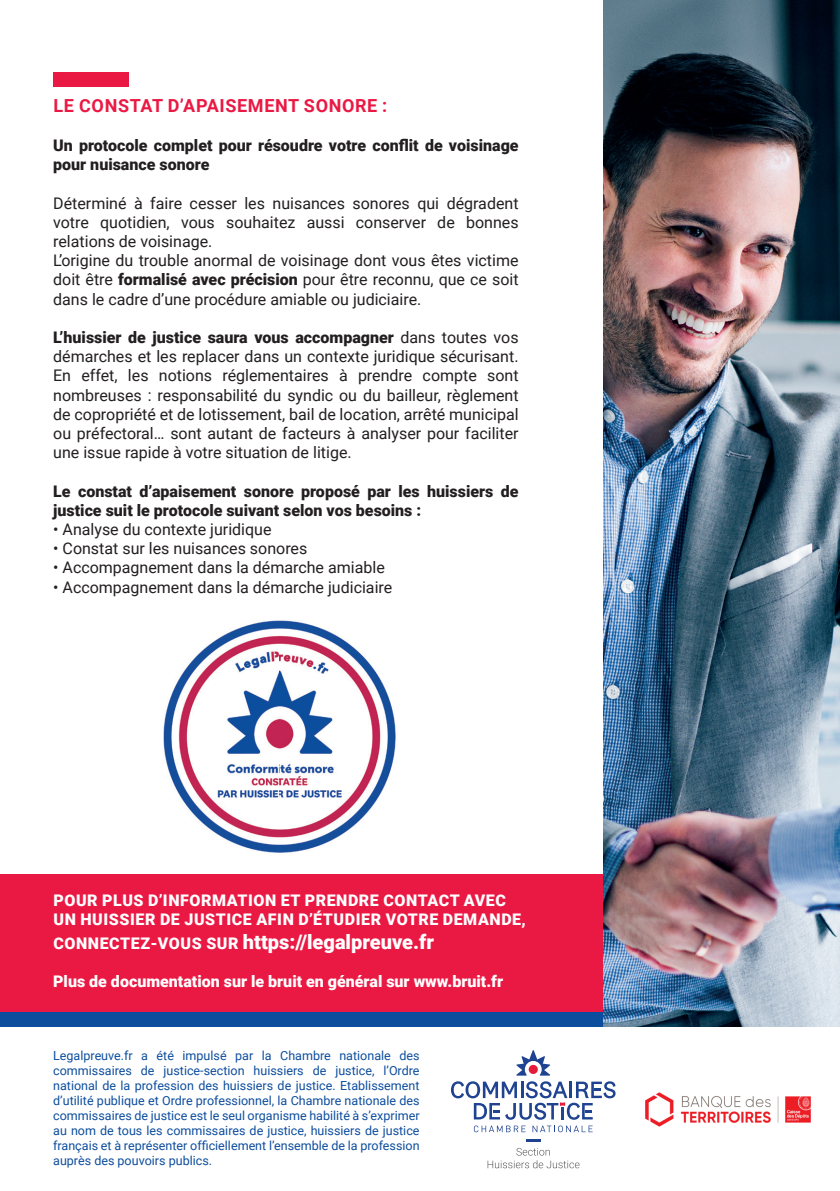
<style>
.page{position:relative;width:840px;height:1191px;background:#fff}
.page>*{position:absolute;margin:0;border:0;box-sizing:border-box;transform-origin:0 0}
.t1{font:900 20px "Roboto";color:#fff}
.t2{font:700 18px "Roboto";letter-spacing:.035em;color:#ea1944}
.t3{font:16px/19.2px "Roboto";color:#231f20}
.t4{font:900 16px/19.2px "Roboto";color:#231f20}
.t5{font:900 16px/19.2px "Roboto";letter-spacing:.035em;color:#fff}
.t6{font:900 16px "Roboto";color:#fff}
.t7{font:12.6px/15px "Roboto";color:#0d4d9d;text-align:justify}
.s1{font-weight:900}
.s2{font-size:16px}
</style>
<div class="page">
<img style="left:163px;top:620px;width:233px;height:233px">
<div style="left:53px;top:72px;width:75px;height:14px;background:#ea1944"></div>
<div style="left:0;top:873px;width:839px;height:153px;background:#ea1944"></div>
<div style="left:0;top:1012px;width:602px;height:14px;background:#0d4d9d"></div>
<img style="left:602px;top:0;width:237px;height:1026px">
<svg style="left:487px;top:1148px;width:92px;height:20px"></svg>
<hr style="left:525px;top:1139px;width:15px;height:3px;background:#1f4391">
<svg style="left:516px;top:1050px;width:34px;height:25px"></svg>
<svg style="left:451px;top:1081px;width:164px;height:38px"></svg>
<svg style="left:473px;top:1125px;width:52px;height:7px"></svg>
<svg style="left:532px;top:1125px;width:60px;height:7px"></svg>
<img style="left:645px;top:1092px;width:166px;height:35px">
<p class="t2" style="left:53px;top:93px;width:335px">LE CONSTAT D’APAISEMENT SONORE :</p>
<p class="t4" style="left:53px;top:135px;width:466px">Un protocole complet pour résoudre votre conflit de voisinage pour nuisance sonore</p>
<p class="t3" style="left:53px;top:193px;width:466px">Déterminé à faire cesser les nuisances sonores qui dégradent votre quotidien, vous souhaitez aussi conserver de bonnes relations de voisinage.<br>L’origine du trouble anormal de voisinage dont vous êtes victime doit être <span class="s1">formalisé avec précision</span> pour être reconnu, que ce soit dans le cadre d’une procédure amiable ou judiciaire.</p>
<p class="t3" style="left:53px;top:327px;width:466px;text-align:justify"><span class="s1">L’huissier de justice saura vous accompagner</span> dans toutes vos démarches et les replacer dans un contexte juridique sécurisant.<br>En effet, les notions réglementaires à prendre compte sont nombreuses : responsabilité du syndic ou du bailleur, règlement de copropriété et de lotissement, bail de location, arrêté municipal ou préfectoral… sont autant de facteurs à analyser pour faciliter une issue rapide à votre situation de litige.</p>
<p class="t4" style="left:53px;top:481px;width:466px">Le constat d’apaisement sonore proposé par les huissiers de justice suit le protocole suivant selon vos besoins :</p>
<p class="t3" style="left:53px;top:519px;width:220px">• Analyse du contexte juridique</p>
<p class="t3" style="left:53px;top:538px;width:255px">• Constat sur les nuisances sonores</p>
<p class="t3" style="left:53px;top:557px;width:333px">• Accompagnement dans la démarche amiable</p>
<p class="t3" style="left:53px;top:577px;width:340px">• Accompagnement dans la démarche judiciaire</p>
<p class="t5" style="left:53px;top:889px;width:473px">POUR PLUS D’INFORMATION ET PRENDRE CONTACT AVEC<br>UN HUISSIER DE JUSTICE AFIN D’ÉTUDIER VOTRE DEMANDE,</p>
<p class="t1" style="left:53px;top:927px;width:382px"><span class="s2">CONNECTEZ-VOUS SUR</span> https://legalpreuve.fr</p>
<p class="t6" style="left:53px;top:970px;width:451px">Plus de documentation sur le bruit en général sur www.bruit.fr</p>
<p class="t7" style="left:53px;top:1047px;width:368px">Legalpreuve.fr a été impulsé par la Chambre nationale des commissaires de justice-section huissiers de justice, l’Ordre national de la profession des huissiers de justice. Etablissement d’utilité publique et Ordre professionnel, la Chambre nationale des commissaires de justice est le seul organisme habilité à s’exprimer au nom de tous les commissaires de justice, huissiers de justice français et à représenter officiellement l’ensemble de la profession auprès des pouvoirs publics.</p>
</div>
